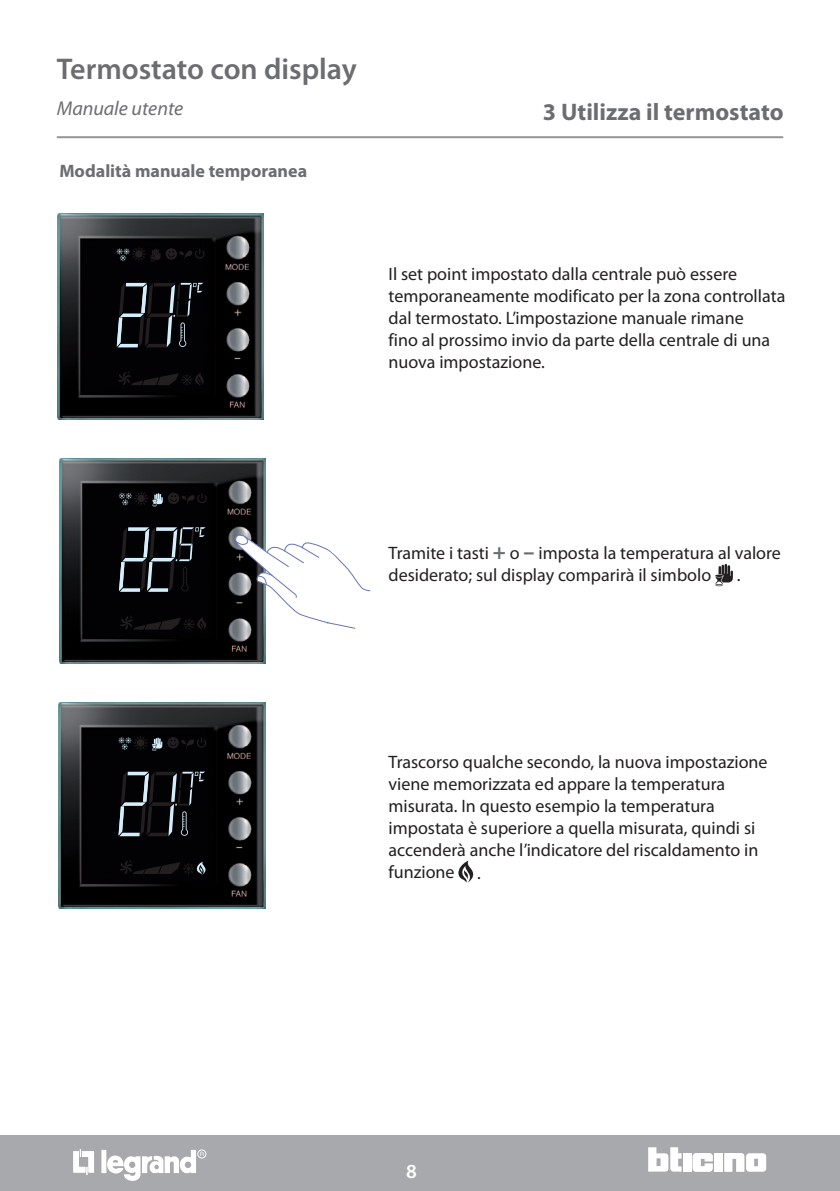
<style>
.page{position:relative;width:840px;height:1191px;background:#fff}
.page>*{position:absolute;margin:0;border:0;box-sizing:border-box;transform-origin:0 0}
.t1{font:600 30px "Myriad Pro";color:#6c6d70}
.t2{font:700 24px "Myriad Pro";color:#6c6d70}
.t3{font:italic 20px "Myriad Pro";color:#6c6d70}
.t4{font:600 20px "Myriad Pro";color:#fff}
.t5{font:18px/22px "Myriad Pro";color:#231f20}
.t6{font:700 18px "Myriad Pro";color:#6c6d70}
.s1{font-weight:700;font-size:22px;color:#6c6d70}
</style>
<div class="page">
<hr style="left:839px;top:1135px;width:1px;height:56px;background:#a8a9ad">
<div style="left:0;top:1135px;width:839px;height:56px;background:#a8a9ad"></div>
<div style="left:682px;top:1153px;width:8px;height:18px;background:#fff"></div>
<div style="left:714px;top:1153px;width:8px;height:18px;background:#fff"></div>
<svg style="left:724px;top:1153px;width:41px;height:18px"></svg>
<svg style="left:648px;top:1147px;width:33px;height:24px"></svg>
<svg style="left:692px;top:1153px;width:20px;height:18px"></svg>
<div style="left:101px;top:1149px;width:5px;height:24px;background:#fff"></div>
<svg style="left:73px;top:1149px;width:21px;height:25px"></svg>
<div style="left:197px;top:1149px;width:9px;height:9px;border:1px solid #fff;border-radius:50%"></div>
<svg style="left:106px;top:1149px;width:98px;height:32px"></svg>
<hr style="left:57px;top:136px;width:725px;height:2px;background:#939598">
<img style="left:59px;top:458px;width:207px;height:206px">
<svg style="left:119px;top:490px;width:87px;height:16px"></svg>
<svg style="left:120px;top:615px;width:87px;height:15px"></svg>
<svg style="left:119px;top:527px;width:86px;height:65px;background:#272b2f"></svg>
<svg style="left:715px;top:564px;width:17px;height:22px"></svg>
<svg style="left:222px;top:500px;width:149px;height:151px"></svg>
<svg style="left:458px;top:860px;width:15px;height:22px"></svg>
<img style="left:57px;top:214px;width:206px;height:205px">
<svg style="left:116px;top:246px;width:88px;height:16px"></svg>
<svg style="left:118px;top:371px;width:86px;height:15px"></svg>
<svg style="left:117px;top:283px;width:86px;height:64px;background:#212427"></svg>
<img style="left:59px;top:703px;width:206px;height:205px">
<svg style="left:118px;top:735px;width:88px;height:16px"></svg>
<svg style="left:120px;top:860px;width:86px;height:14px"></svg>
<svg style="left:118px;top:771px;width:87px;height:65px;background:#212326"></svg>
<h1 class="t1" style="left:57px;top:50px;width:301px">Termostato con display</h1>
<p class="t3" style="left:57px;top:95px;width:128px">Manuale utente</p>
<h2 class="t2" style="left:542px;top:96px;width:242px">3 Utilizza il termostato</h2>
<p class="t6" style="left:59px;top:159px;width:249px">Modalità manuale temporanea</p>
<p class="t5" style="left:388px;top:262px;width:398px">Il set point impostato dalla centrale può essere temporaneamente modificato per la zona controllata dal termostato. L’impostazione manuale rimane<br>fino al prossimo invio da parte della centrale di una nuova impostazione.</p>
<p class="t5" style="left:388px;top:541px;width:393px">Tramite i tasti <span class="s1">+</span> o <span class="s1">–</span> imposta la temperatura al valore desiderato; sul display comparirà il simbolo</p>
<p class="t5" style="left:736px;top:563px;width:5px">.</p>
<p class="t5" style="left:388px;top:751px;width:380px">Trascorso qualche secondo, la nuova impostazione viene memorizzata ed appare la temperatura misurata. In questo esempio la temperatura impostata è superiore a quella misurata, quindi si accenderà anche l’indicatore del riscaldamento in funzione .</p>
<p class="t4" style="left:406px;top:1158px;width:12px">8</p>
</div>
